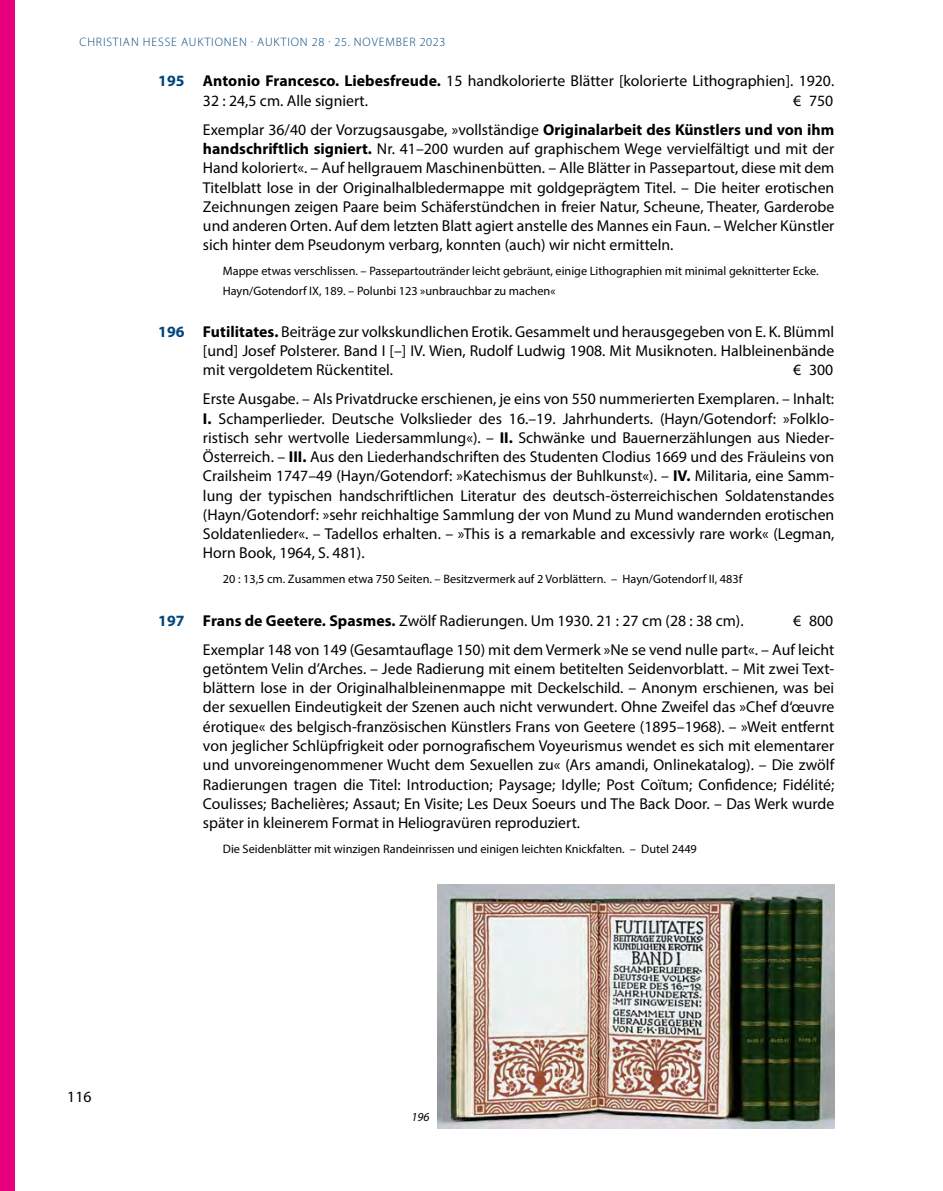
<style>
.page{position:relative;width:943px;height:1191px;background:#fff}
.page>*{position:absolute;margin:0;border:0;box-sizing:border-box;transform-origin:0 0}
.t1{font:15.75px/19.2px "Myriad Pro";color:#000;text-align:justify}
.t2{font:12.25px/19.6px "Myriad Pro";color:#000}
.t3{font:300 12.25px "Myriad Pro";letter-spacing:.07em;color:#00457c}
.t4{font:italic 12.25px "Myriad Pro";color:#000}
.s1{font-weight:700;color:#00457c}
.s2{font-weight:700}
</style>
<div class="page">
<div style="left:0;top:0;width:15px;height:1191px;background:#e6007d"></div>
<img style="left:438px;top:885px;width:396px;height:243px">
<p class="t3" style="left:79px;top:36px;width:367px">CHRISTIAN HESSE AUKTIONEN · AUKTION 28 · 25. NOVEMBER 2023</p>
<p class="t1" style="left:203px;top:71px;width:632px;text-indent:-45px"><span class="s1">195</span> <span class="s2">Antonio Francesco. Liebesfreude.</span> 15 handkolorierte Blätter [kolorierte Lithographien]. 1920.<br>32 : 24,5 cm. Alle signiert.</p>
<p class="t1" style="left:203px;top:85px;width:632px;line-height:29.2px;text-align:right">€ 750<br>Exemplar 36/40 der Vorzugsausgabe, »vollständige <span class="s2">Originalarbeit des Künstlers und von ihm</span></p>
<p class="t1" style="left:203px;top:139px;width:633px"><span class="s2">handschriftlich signiert.</span> Nr. 41–200 wurden auf graphischem Wege vervielfältigt und mit der Hand koloriert«. – Auf hellgrauem Maschinenbütten. – Alle Blätter in Passepartout, diese mit dem Titelblatt lose in der Originalhalbledermappe mit goldgeprägtem Titel. – Die heiter erotischen Zeichnungen zeigen Paare beim Schäferstündchen in freier Natur, Scheune, Theater, Garderobe und anderen Orten. Auf dem letzten Blatt agiert anstelle des Mannes ein Faun. – Welcher Künstler sich hinter dem Pseudonym verbarg, konnten (auch) wir nicht ermitteln.</p>
<p class="t2" style="left:223px;top:261px;width:597px">Mappe etwas verschlissen. – Passepartoutränder leicht gebräunt, einige Lithographien mit minimal geknitterter Ecke.<br>Hayn/Gotendorf IX, 189. – Polunbi 123 »unbrauchbar zu machen«</p>
<p class="t1" style="left:203px;top:321px;width:633px;text-indent:-45px"><span class="s1">196</span> <span class="s2">Futilitates.</span> Beiträge zur volkskundlichen Erotik. Gesammelt und herausgegeben von E. K. Blümml [und] Josef Polsterer. Band I [–] IV. Wien, Rudolf Ludwig 1908. Mit Musiknoten. Halbleinenbände mit vergoldetem Rückentitel.</p>
<p class="t1" style="left:203px;top:355px;width:632px;line-height:29.2px;text-align:right">€ 300<br>Erste Ausgabe. – Als Privatdrucke erschienen, je eins von 550 nummerierten Exemplaren. – Inhalt:</p>
<p class="t1" style="left:203px;top:408px;width:633px"><span class="s2">I.</span> Schamperlieder. Deutsche Volkslieder des 16.–19. Jahrhunderts. (Hayn/Gotendorf: »Folklo&shy;ristisch sehr wertvolle Liedersammlung«). – <span class="s2">II.</span> Schwänke und Bauernerzählungen aus Nieder-Österreich. – <span class="s2">III.</span> Aus den Liederhandschriften des Studenten Clodius 1669 und des Fräuleins von Crailsheim 1747–49 (Hayn/Gotendorf: »Katechismus der Buhlkunst«). – <span class="s2">IV.</span> Militaria, eine Samm&shy;lung der typischen handschriftlichen Literatur des deutsch-österreichischen Soldatenstandes (Hayn/Gotendorf: »sehr reichhaltige Sammlung der von Mund zu Mund wandernden erotischen Soldatenlieder«. – Tadellos erhalten. – »This is a remarkable and excessivly rare work« (Legman, Horn Book, 1964, S. 481).</p>
<p class="t2" style="left:223px;top:569px;width:521px">20 : 13,5 cm. Zusammen etwa 750 Seiten. – Besitzvermerk auf 2 Vorblättern. – Hayn/Gotendorf II, 483f</p>
<p class="t1" style="left:158px;top:610px;width:587px"><span class="s1">197</span> <span class="s2">Frans de Geetere. Spasmes.</span> Zwölf Radierungen. Um 1930. 21 : 27 cm (28 : 38 cm).</p>
<p class="t1" style="left:203px;top:605px;width:633px;line-height:29.2px;text-align:right">€ 800<br>Exemplar 148 von 149 (Gesamtauflage 150) mit dem Vermerk »Ne se vend nulle part«. – Auf leicht</p>
<p class="t1" style="left:203px;top:659px;width:633px">getöntem Velin d’Arches. – Jede Radierung mit einem betitelten Seidenvorblatt. – Mit zwei Text&shy;blättern lose in der Originalhalbleinenmappe mit Deckelschild. – Anonym erschienen, was bei der sexuellen Eindeutigkeit der Szenen auch nicht verwundert. Ohne Zweifel das »Chef d‘œuvre érotique« des belgisch-französischen Künstlers Frans von Geetere (1895–1968). – »Weit entfernt von jeglicher Schlüpfrigkeit oder pornografischem Voyeurismus wendet es sich mit elementarer und unvoreingenommener Wucht dem Sexuellen zu« (Ars amandi, Onlinekatalog). – Die zwölf Radierungen tragen die Titel: Introduction; Paysage; Idylle; Post Coïtum; Confidence; Fidélité; Coulisses; Bachelières; Assaut; En Visite; Les Deux Soeurs und The Back Door. – Das Werk wurde später in kleinerem Format in Heliogravüren reproduziert.</p>
<p class="t2" style="left:223px;top:838px;width:475px">Die Seidenblätter mit winzigen Randeinrissen und einigen leichten Knickfalten. – Dutel 2449</p>
<p class="t1" style="left:67px;top:1087px;width:26px">116</p>
<p class="t4" style="left:411px;top:1108px;width:20px">196</p>
</div>
